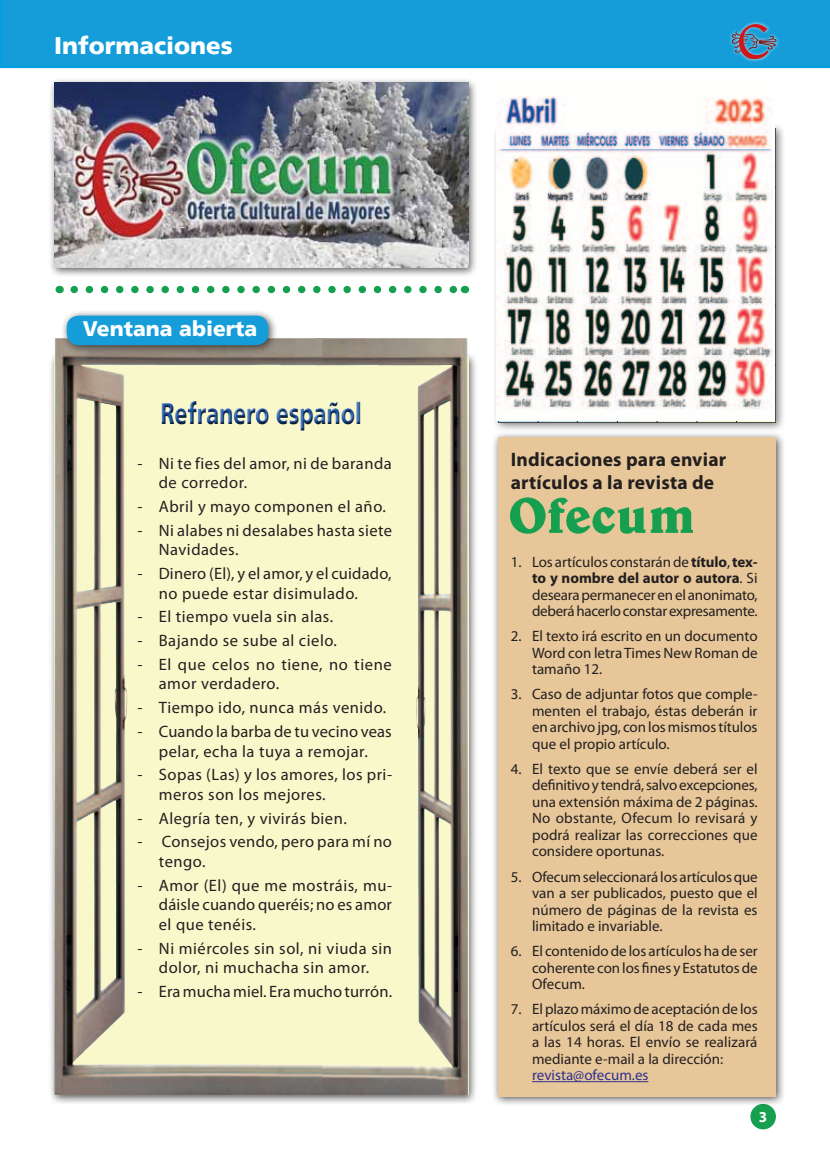
<style>
.page{position:relative;width:830px;height:1149px;background:#fff}
.page>*{position:absolute;margin:0;border:0;box-sizing:border-box;transform-origin:0 0}
.t1{font:900 30px "Frutiger";color:#1e56a6;scale:.71 1}
.t2{font:900 24px "Frutiger";color:#fff}
.t3{font:900 21px "Frutiger";color:#fff}
.t4{font:700 19.5px/23.4px "Myriad Pro";letter-spacing:.01em;color:#231f20}
.t5{font:16.5px/19.5px "Myriad Pro";letter-spacing:.03em;color:#231f20}
.t6{font:16.5px/19.5px "Myriad Pro";letter-spacing:.01em;color:#231f20;text-align:center}
.t7{font:16.5px "Myriad Pro";letter-spacing:.005em;color:#231f20}
.t8{font:700 15.15px "Myriad Pro";color:#fff}
.t9{font:15px/16.5px "Myriad Pro";color:#231f20;text-align:justify}
.t10{font:15px "Myriad Pro";color:#2e3092}
.s1{font-weight:700}
</style>
<div class="page">
<div style="left:0;top:0;width:829px;height:68px;background:#149dd9"></div>
<div style="left:728px;top:20px;width:51px;height:42px;background:#fff;opacity:.75"></div>
<svg style="left:730px;top:24px;width:46px;height:35px;background:#577fa4"></svg>
<div style="left:750px;top:1103px;width:25px;height:25px;background:#169f4e;border-radius:50%"></div>
<div style="left:48px;top:351px;width:430px;height:753px;background:#231f20;opacity:.75"></div>
<svg style="left:322px;top:357px;width:146px;height:737px;background:#7a7267"></svg>
<img style="left:322px;top:338px;width:130px;height:722px">
<div style="left:491px;top:430px;width:294px;height:676px;background:#231f20;opacity:.75"></div>
<div style="left:497px;top:436px;width:278px;height:660px;background:#e7c799"></div>
<svg style="left:74px;top:286px;width:383px;height:7px"></svg>
<hr style="left:531px;top:1080px;width:117px;height:1px;background:#2e3092">
<img style="left:510px;top:497px;width:182px;height:36px">
<img style="left:54px;top:338px;width:268px;height:756px">
<div style="left:60px;top:309px;width:218px;height:46px;background:#231f20;opacity:.75"></div>
<div style="left:67px;top:315px;width:201px;height:30px;background:#149dd9;border-radius:12px"></div>
<div style="left:159px;top:398px;width:203px;height:33px;background:#f9f8cb"></div>
<div style="left:160px;top:400px;width:202px;height:32px;background:#231f20;opacity:.75"></div>
<div style="left:48px;top:77px;width:430px;height:201px;background:#231f20;opacity:.75"></div>
<img style="left:54px;top:83px;width:414px;height:185px">
<div style="left:491px;top:122px;width:295px;height:311px;background:#231f20;opacity:.75"></div>
<hr style="left:537px;top:128px;width:1px;height:294px;background:#231f20">
<hr style="left:576px;top:128px;width:1px;height:294px;background:#231f20">
<hr style="left:616px;top:128px;width:1px;height:294px;background:#231f20">
<hr style="left:656px;top:128px;width:1px;height:294px;background:#231f20">
<hr style="left:696px;top:128px;width:1px;height:294px;background:#231f20">
<hr style="left:735px;top:128px;width:1px;height:294px;background:#231f20">
<hr style="left:498px;top:364px;width:277px;height:1px;background:#231f20">
<hr style="left:498px;top:305px;width:277px;height:1px;background:#231f20">
<hr style="left:498px;top:246px;width:277px;height:1px;background:#231f20">
<hr style="left:497px;top:187px;width:278px;height:1px;background:#231f20">
<img style="left:496px;top:96px;width:278px;height:324px">
<h2 class="t2" style="left:54px;top:32px;width:180px">Informaciones</h2>
<h3 class="t3" style="left:83px;top:316px;width:176px">Ventana abierta</h3>
<h1 class="t1" style="left:160px;top:395px;width:285px">Refranero español</h1>
<p class="t5" style="left:159px;top:453px;width:234px;text-indent:-21px">- Ni te fies del amor, ni de baranda de corredor.</p>
<p class="t5" style="left:137px;top:496px;width:250px">- Abril y mayo componen el año.</p>
<p class="t5" style="left:159px;top:520px;width:234px;text-indent:-21px">- Ni alabes ni desalabes hasta siete<br>Navidades.</p>
<p class="t5" style="left:159px;top:563px;width:234px;text-indent:-21px">- Dinero (El), y el amor, y el cuidado, no puede estar disimulado.</p>
<p class="t5" style="left:137px;top:606px;width:197px">- El tiempo vuela sin alas.</p>
<p class="t5" style="left:137px;top:630px;width:201px">- Bajando se sube al cielo.</p>
<p class="t5" style="left:159px;top:654px;width:234px;text-indent:-21px">- El que celos no tiene, no tiene amor verdadero.</p>
<p class="t5" style="left:137px;top:697px;width:250px">- Tiempo ido, nunca más venido.</p>
<p class="t6" style="left:137px;top:721px;width:255px">- Cuando la barba de tu vecino veas pelar, echa la tuya a remojar.</p>
<p class="t5" style="left:159px;top:764px;width:234px;text-indent:-21px">- Sopas (Las) y los amores, los pri&shy;meros son los mejores.</p>
<p class="t5" style="left:137px;top:807px;width:211px">- Alegría ten, y vivirás bien.</p>
<p class="t5" style="left:159px;top:831px;width:234px;text-indent:-21px">- Consejos vendo, pero para mí no tengo.</p>
<p class="t5" style="left:159px;top:874px;width:234px;text-align:justify;text-indent:-21px">- Amor (El) que me mostráis, mu&shy;dáisle cuando queréis; no es amor el que tenéis.</p>
<p class="t5" style="left:137px;top:937px;width:256px;text-align:center">- Ni miércoles sin sol, ni viuda sin dolor, ni muchacha sin amor.</p>
<p class="t7" style="left:137px;top:980px;width:256px">- Era mucha miel. Era mucho turrón.</p>
<h3 class="t4" style="left:510px;top:446px;width:217px">Indicaciones para enviar artículos a la revista de</h3>
<p class="t9" style="left:531px;top:553px;width:227px;text-indent:-21px">1. Los artículos constarán de <span class="s1">título</span>, <span class="s1">tex&shy;to y nombre del autor o autora</span>. Si deseara permanecer en el anonimato, deberá hacerlo constar expresamente.</p>
<p class="t9" style="left:531px;top:627px;width:227px;text-indent:-21px">2. El texto irá escrito en un documento Word con letra Times New Roman de tamaño 12.</p>
<p class="t9" style="left:531px;top:685px;width:227px;text-indent:-21px">3. Caso de adjuntar fotos que comple&shy;menten el trabajo, éstas deberán ir en archivo jpg, con los mismos títulos que el propio artículo.</p>
<p class="t9" style="left:531px;top:760px;width:227px;text-indent:-21px">4. El texto que se envíe deberá ser el definitivo y tendrá, salvo excepciones, una extensión máxima de 2 páginas.<br>No obstante, Ofecum lo revisará y podrá realizar las correcciones que considere oportunas.</p>
<p class="t9" style="left:531px;top:867px;width:227px;text-indent:-21px">5. Ofecum seleccionará los artículos que van a ser publicados, puesto que el número de páginas de la revista es limitado e invariable.</p>
<p class="t9" style="left:531px;top:942px;width:227px;text-indent:-21px">6. El contenido de los artículos ha de ser coherente con los fines y Estatutos de Ofecum.</p>
<p class="t9" style="left:531px;top:1000px;width:227px;text-indent:-21px">7. El plazo máximo de aceptación de los artículos será el día 18 de cada mes a las 14 horas. El envío se realizará mediante e-mail a la dirección:</p>
<p class="t10" style="left:531px;top:1065px;width:118px">revista@ofecum.es</p>
<p class="t8" style="left:758px;top:1106px;width:10px">3</p>
</div>
